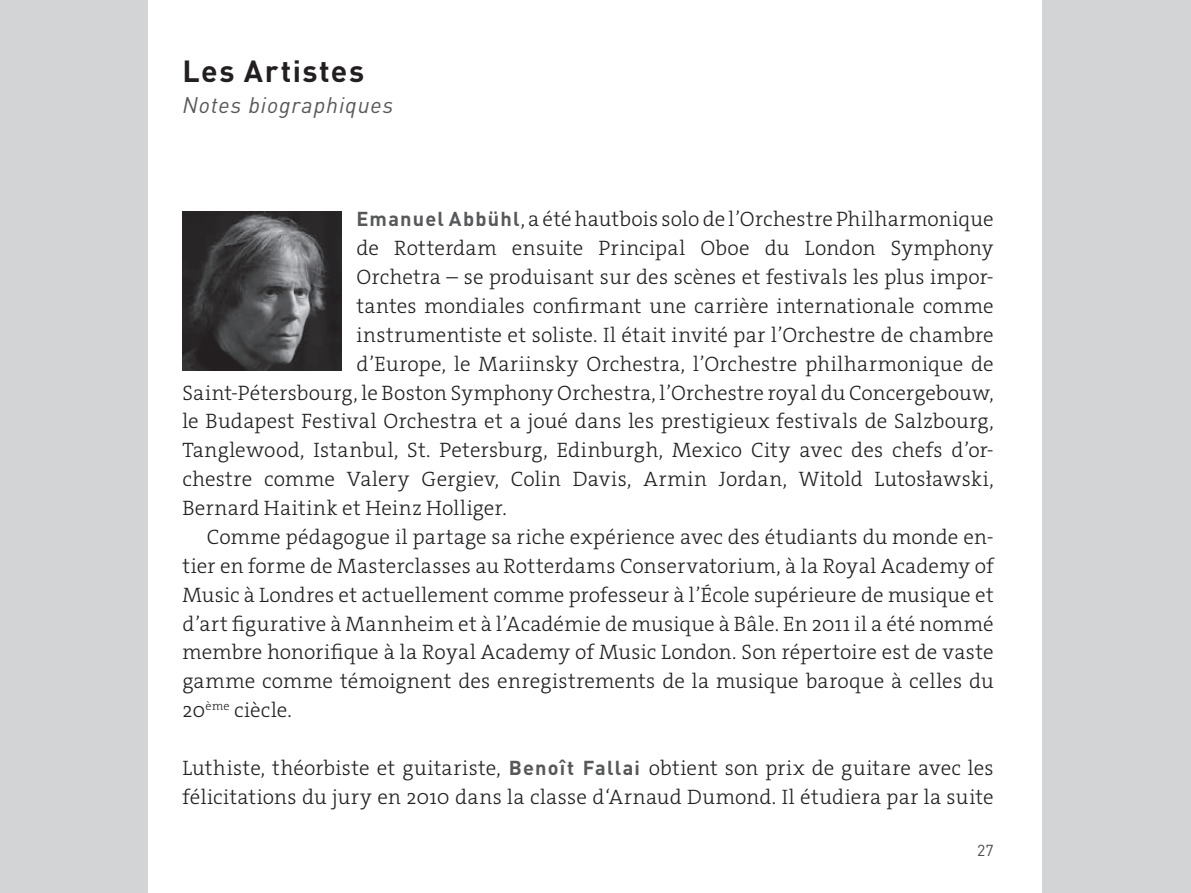
<style>
.page{position:relative;width:1191px;height:893px;background:#fff}
.page>*{position:absolute;margin:0;border:0;box-sizing:border-box;transform-origin:0 0}
.t1{font:700 30.15px "DINOT";letter-spacing:.05em;color:#231f20}
.t2{font:italic 22.35px "DINOT";letter-spacing:.04em;color:#57585a}
.t3{font:300 21px/28.8px "The Serif E2 s";letter-spacing:.01em;color:#231f20}
.t4{font:15.75px "DINOT";color:#4b4c4d}
.s1{font-family:"DINOT";font-weight:700;font-size:19.95px;color:#57585a}
</style>
<div class="page">
<div style="left:0;top:0;width:180px;height:893px;background:#d3d4d6"></div>
<div style="left:1022px;top:0;width:169px;height:893px;background:#d3d4d6"></div>
<div style="left:149px;top:0;width:893px;height:893px;background:#fff"></div>
<img style="left:182px;top:211px;width:159px;height:160px">
<h1 class="t1" style="left:182px;top:51px;width:183px">Les Artistes</h1>
<p class="t2" style="left:182px;top:91px;width:212px">Notes biographiques</p>
<p class="t3" style="left:356px;top:205px;width:639px"><span class="s1">Emanuel Abbühl</span>, a été hautbois solo de l’Orchestre Philharmonique</p>
<p class="t3" style="left:356px;top:234px;width:638px">de Rotterdam ensuite Principal Oboe du London Symphony</p>
<p class="t3" style="left:356px;top:263px;width:639px">Orchetra – se produisant sur des scènes et festivals les plus impor-</p>
<p class="t3" style="left:356px;top:292px;width:639px">tantes mondiales confirmant une carrière internationale comme</p>
<p class="t3" style="left:356px;top:320px;width:639px">instrumentiste et soliste. Il était invité par l’Orchestre de chambre</p>
<p class="t3" style="left:356px;top:349px;width:639px">d’Europe, le Mariinsky Orchestra, l’Orchestre philharmonique de</p>
<p class="t3" style="left:182px;top:378px;width:813px">Saint-Pétersbourg, le Boston Symphony Orchestra, l’Orchestre royal du Concergebouw,</p>
<p class="t3" style="left:182px;top:407px;width:813px">le Budapest Festival Orchestra et a joué dans les prestigieux festivals de Salzbourg,</p>
<p class="t3" style="left:182px;top:436px;width:813px">Tanglewood, Istanbul, St. Petersburg, Edinburgh, Mexico City avec des chefs d’or-</p>
<p class="t3" style="left:182px;top:465px;width:813px">chestre comme Valery Gergiev, Colin Davis, Armin Jordan, Witold Lutosławski,</p>
<p class="t3" style="left:182px;top:494px;width:326px">Bernard Haitink et Heinz Holliger.</p>
<p class="t3" style="left:207px;top:523px;width:788px">Comme pédagogue il partage sa riche expérience avec des étudiants du monde en-</p>
<p class="t3" style="left:182px;top:551px;width:813px">tier en forme de Masterclasses au Rotterdams Conservatorium, à la Royal Academy of</p>
<p class="t3" style="left:182px;top:580px;width:813px">Music à Londres et actuellement comme professeur à l’École supérieure de musique et</p>
<p class="t3" style="left:182px;top:609px;width:812px">d’art figurative à Mannheim et à l’Académie de musique à Bâle. En 2011 il a été nommé</p>
<p class="t3" style="left:182px;top:638px;width:813px">membre honorifique à la Royal Academy of Music London. Son répertoire est de vaste</p>
<p class="t3" style="left:182px;top:667px;width:813px">gamme comme témoignent des enregistrements de la musique baroque à celles du</p>
<p class="t3" style="left:182px;top:696px;width:111px">20<sup>ème</sup> ciècle.</p>
<p class="t3" style="left:182px;top:754px;width:813px">Luthiste, théorbiste et guitariste, <span class="s1">Benoît Fallai</span> obtient son prix de guitare avec les félicitations du jury en 2010 dans la classe d‘Arnaud Dumond. Il étudiera par la suite</p>
<p class="t4" style="left:977px;top:840px;width:18px">27</p>
</div>
